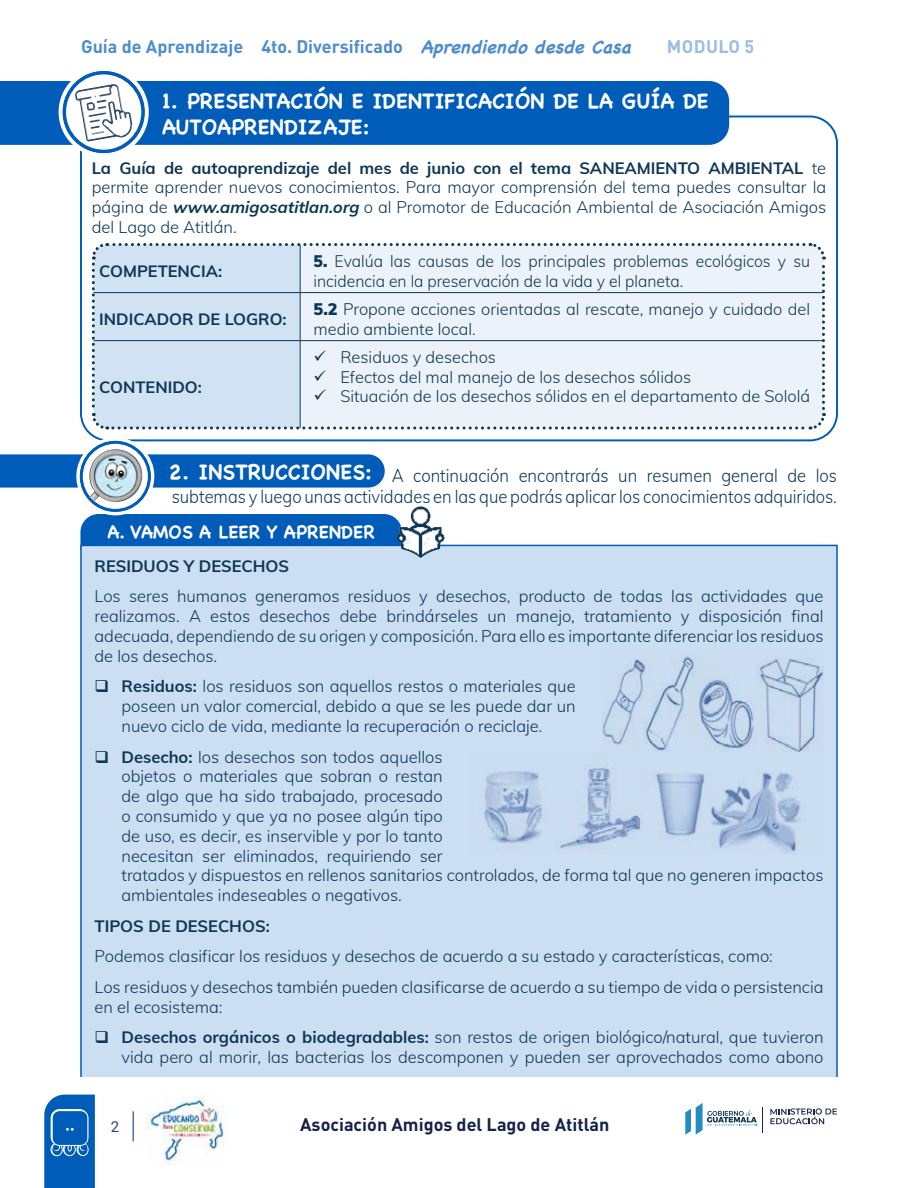
<style>
.page{position:relative;width:918px;height:1188px;background:#fff}
.page>*{position:absolute;margin:0;border:0;box-sizing:border-box;transform-origin:0 0}
.t1{font:700 21px/25.2px "Chalkboard";color:#fff}
.t2{font:300 18px/21.6px "Muli";color:#0d3756;scale:.92 1}
.t3{font:700 18px "DIN Pro";color:#4d8dce}
.t4{font:700 18px "DIN Pro";color:#152249}
.t5{font:700 18px "Chalkboard";color:#fff}
.t6{font:700 18px "DIN Pro";letter-spacing:.02em;color:#99bee3}
.t7{font:18px "Ajilab'al Cholsamaj";color:#fff}
.t8{font:300 16.5px/19.8px "Muli";color:#0d3756;text-align:justify}
.t9{font:700 16.5px "Muli";color:#0d3756}
.t10{font:300 16.35px/19.6px "Muli";color:#0d3756}
.t11{font:300 16.35px/19.6px "Muli";color:#0d3756;scale:.96 1}
.t12{font:700 16.35px "Muli";color:#0d3756}
.t13{font:15px "Roboto";color:#25408f}
.s1{font-family:"Chalkboard";font-style:italic}
.s2{font-weight:700}
.s3{font-weight:700;font-style:italic}
.s4{font-weight:900}
</style>
<div class="page">
<svg style="left:44px;top:1095px;width:51px;height:93px"></svg>
<div style="left:52px;top:1111px;width:36px;height:34px;background:#005cb9;border-radius:7px"></div>
<div style="left:52px;top:1110px;width:36px;height:36px;border:1px solid #fff;border-radius:7px"></div>
<hr style="left:133px;top:1111px;width:1px;height:30px;background:#25408f">
<img style="left:146px;top:1096px;width:82px;height:68px">
<svg style="left:770px;top:1108px;width:67px;height:16px"></svg>
<svg style="left:685px;top:1103px;width:78px;height:32px"></svg>
<div style="left:0;top:81px;width:729px;height:64px;background:#005cb9"></div>
<div style="left:80px;top:116px;width:758px;height:325px;border:2px solid #005cb9;border-radius:27px"></div>
<svg style="left:0;top:454px;width:385px;height:34px"></svg>
<div style="left:80px;top:514px;width:317px;height:31px;background:#005cb9"></div>
<div style="left:81px;top:545px;width:756px;height:532px;background:#ccdef1"></div>
<svg style="left:78px;top:439px;width:75px;height:75px"></svg>
<div style="left:76px;top:437px;width:78px;height:78px;border:3px solid #fff;border-radius:50%"></div>
<svg style="left:81px;top:442px;width:68px;height:68px"></svg>
<div style="left:80px;top:441px;width:71px;height:71px;border:3px solid #005cb9;border-radius:50%"></div>
<img style="left:92px;top:449px;width:22px;height:14px">
<img style="left:397px;top:506px;width:43px;height:52px">
<svg style="left:61px;top:69px;width:86px;height:86px"></svg>
<div style="left:59px;top:67px;width:90px;height:90px;border:4px solid #fff;border-radius:50%"></div>
<svg style="left:64px;top:73px;width:79px;height:78px"></svg>
<div style="left:63px;top:71px;width:81px;height:82px;border:3px solid #005cb9;border-radius:50%"></div>
<img style="left:75px;top:84px;width:50px;height:58px">
<img style="left:603px;top:651px;width:221px;height:100px">
<img style="left:484px;top:764px;width:317px;height:90px">
<svg style="left:91px;top:243px;width:735px;height:187px"></svg>
<p class="t3" style="left:81px;top:32px;width:559px">Guía de Aprendizaje 4to. Diversificado <span class="s1">AprendiendodesdeCasa</span></p>
<p class="t6" style="left:667px;top:32px;width:89px">MODULO 5</p>
<p class="t1" style="left:162px;top:88px;width:548px">1. PRESENTACIÓN E IDENTIFICACIÓN DE LA GUÍA DE<br>AUTOAPRENDIZAJE:</p>
<p class="t8" style="left:92px;top:157px;width:736px"><span class="s2">La Guía de autoaprendizaje del mes de junio con el tema SANEAMIENTO AMBIENTAL</span> te permite aprender nuevos conocimientos. Para mayor comprensión del tema puedes consultar la página de <span class="s3">www.amigosatitlan.org</span> o al Promotor de Educación Ambiental de Asociación Amigos del Lago de Atitlán.</p>
<p class="t12" style="left:99px;top:259px;width:124px">COMPETENCIA:</p>
<p class="t11" style="left:314px;top:250px;width:519px"><span class="s4">5.</span> Evalúa las causas de los principales problemas ecológicos y su incidencia en la preservación de la vida y el planeta.</p>
<p class="t12" style="left:99px;top:307px;width:189px">INDICADOR DE LOGRO:</p>
<p class="t10" style="left:314px;top:299px;width:498px"><span class="s4">5.2</span> Propone acciones orientadas al rescate, manejo y cuidado del medio ambiente local.</p>
<p class="t12" style="left:99px;top:375px;width:104px">CONTENIDO:</p>
<p class="t10" style="left:340px;top:347px;width:471px">Residuos y desechos<br>Efectos del mal manejo de los desechos sólidos<br>Situación de los desechos sólidos en el departamento de Sololá</p>
<p class="t7" style="left:80px;top:1127px;width:6px;rotate:90deg">w</p>
<p class="t2" style="left:169px;top:464px;width:728px"><sup>2.</sup> <sup>INSTRUCCIONES:</sup> A continuación encontrarás un resumen general de los subtemas y luego unas actividades en las que podrás aplicar los conocimientos adquiridos.</p>
<p class="t5" style="left:107px;top:522px;width:269px">A. VAMOS A LEER Y APRENDER</p>
<p class="t9" style="left:94px;top:554px;width:196px">RESIDUOS Y DESECHOS</p>
<p class="t8" style="left:94px;top:586px;width:731px">Los seres humanos generamos residuos y desechos, producto de todas las actividades que realizamos. A estos desechos debe brindárseles un manejo, tratamiento y disposición final adecuada, dependiendo de su origen y composición. Para ello es importante diferenciar los residuos de los desechos.</p>
<p class="t8" style="left:121px;top:676px;width:456px"><span class="s2">Residuos:</span> los residuos son aquellos restos o materiales que poseen un valor comercial, debido a que se les puede dar un nuevo ciclo de vida, mediante la recuperación o reciclaje.</p>
<p class="t8" style="left:121px;top:746px;width:703px;text-align:left"><span class="s2">Desecho:</span> los desechos son todos aquellos<br>objetos o materiales que sobran o restan<br>de algo que ha sido trabajado, procesado<br>o consumido y que ya no posee algún tipo<br>de uso, es decir, es inservible y por lo tanto<br>necesitan ser eliminados, requiriendo ser<br>tratados y dispuestos en rellenos sanitarios controlados, de forma tal que no generen impactos ambientales indeseables o negativos.</p>
<p class="t9" style="left:94px;top:914px;width:177px">TIPOS DE DESECHOS:</p>
<p class="t8" style="left:94px;top:940px;width:731px;line-height:30.6px">Podemos clasificar los residuos y desechos de acuerdo a su estado y características, como:<br>Los residuos y desechos también pueden clasificarse de acuerdo a su tiempo de vida o persistencia</p>
<p class="t8" style="left:121px;top:991px;width:704px;line-height:30.6px;text-indent:-27px">en el ecosistema:<br><span class="s2">Desechos orgánicos o biodegradables:</span> son restos de origen biológico/natural, que tuvieron</p>
<p class="t8" style="left:121px;top:1047px;width:704px">vida pero al morir, las bacterias los descomponen y pueden ser aprovechados como abono</p>
<p class="t13" style="left:111px;top:1116px;width:10px">2</p>
<p class="t4" style="left:300px;top:1109px;width:311px">Asociación Amigos del Lago de Atitlán</p>
</div>
